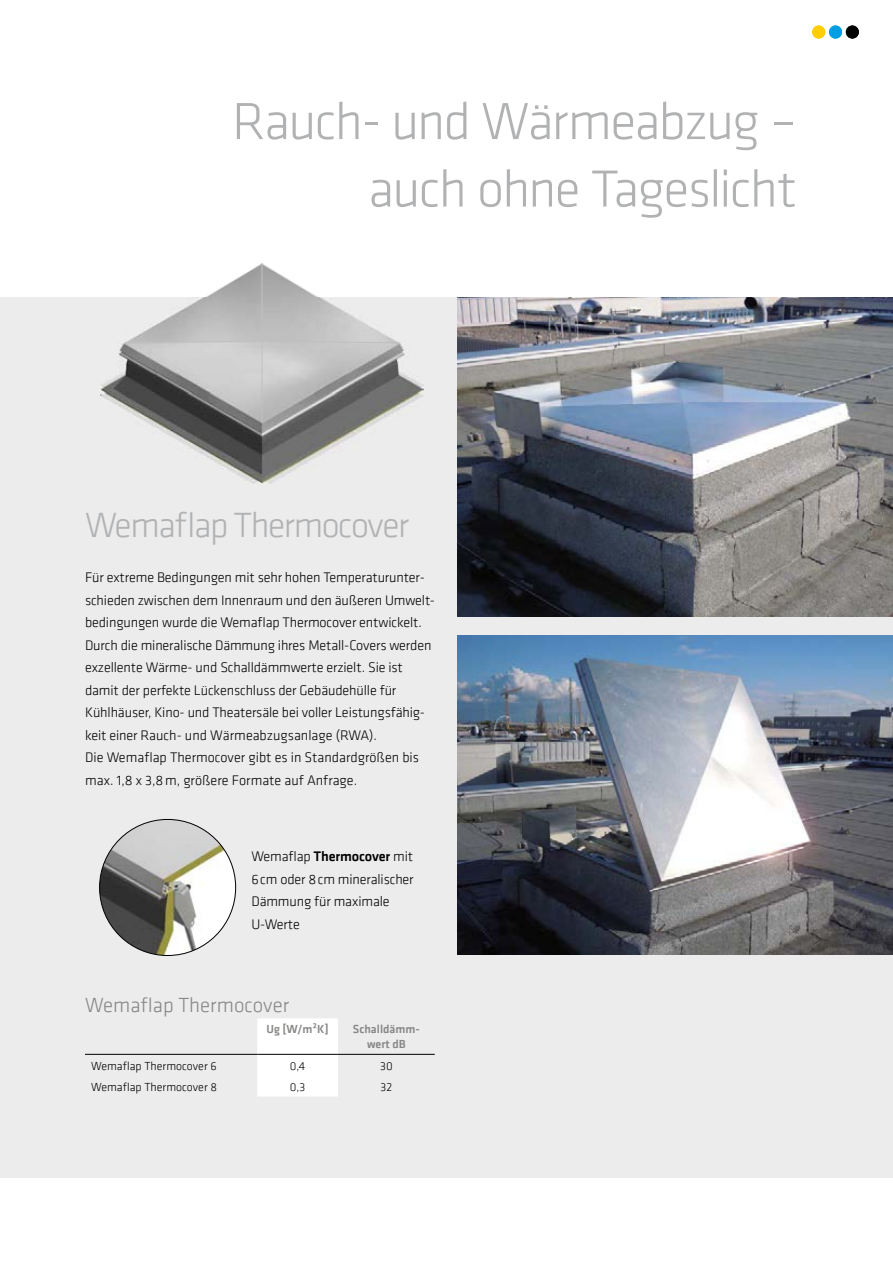
<style>
.page{position:relative;width:893px;height:1263px;background:#fff}
.page>*{position:absolute;margin:0;border:0;box-sizing:border-box;transform-origin:0 0}
.t1{font:300 54px/67.5px "Klavika Basic";letter-spacing:-.035em;color:#b1b2b3;text-align:right}
.t2{font:300 36px "Klavika Basic";letter-spacing:-.04em;color:#b1b2b3}
.t3{font:300 21px "Klavika Basic";color:#878786}
.t4{font:300 14.25px/22.5px "Klavika Basic";letter-spacing:-.01em;color:#000}
.t5{font:300 12px "Klavika Basic";color:#000}
.t6{font:500 12px/15px "Klavika Basic";color:#878786;text-align:center}
.s1{font-weight:500}
</style>
<div class="page">
<div style="left:0;top:298px;width:893px;height:880px;background:#ececed"></div>
<div style="left:812px;top:26px;width:13px;height:13px;background:#ffcd00;border-radius:50%"></div>
<div style="left:829px;top:26px;width:13px;height:13px;background:#009ee3;border-radius:50%"></div>
<div style="left:846px;top:26px;width:13px;height:13px;background:#000;border-radius:50%"></div>
<img style="left:457px;top:298px;width:436px;height:319px">
<img style="left:457px;top:636px;width:436px;height:319px">
<img style="left:101px;top:297px;width:323px;height:186px">
<hr style="left:262px;top:341px;width:1px;height:81px;background:#c0c0c0">
<svg style="left:124px;top:264px;width:276px;height:79px"></svg>
<div style="left:257px;top:1018px;width:81px;height:78px;background:#fff"></div>
<hr style="left:85px;top:1054px;width:172px;height:1px;background:#000">
<hr style="left:257px;top:1054px;width:81px;height:1px;background:#000">
<hr style="left:338px;top:1054px;width:97px;height:1px;background:#000">
<svg style="left:100px;top:819px;width:136px;height:136px;background:#d0cfc6"></svg>
<img style="left:100px;top:819px;width:122px;height:66px">
<img style="left:100px;top:885px;width:62px;height:70px">
<h1 class="t1" style="left:232px;top:87px;width:566px">Rauch- und Wärmeabzug – auch ohne Tageslicht</h1>
<h2 class="t2" style="left:85px;top:504px;width:326px">Wemaflap Thermocover</h2>
<p class="t4" style="left:85px;top:566px;width:351px">Für extreme Bedingungen mit sehr hohen Temperaturunter&shy;schieden zwischen dem Innenraum und den äußeren Umwelt&shy;bedingungen wurde die Wemaflap Thermocover entwickelt.<br>Durch die mineralische Dämmung ihres Metall-Covers werden exzellente Wärme- und Schalldämmwerte erzielt. Sie ist damit der perfekte Lückenschluss der Gebäudehülle für Kühlhäuser, Kino- und Theatersäle bei voller Leistungsfähig&shy;keit einer Rauch- und Wärmeabzugsanlage (RWA).<br>Die Wemaflap Thermocover gibt es in Standardgrößen bis max. 1,8 x 3,8 m, größere Formate auf Anfrage.</p>
<p class="t4" style="left:251px;top:845px;width:164px">Wemaflap <span class="s1">Thermocover</span> mit<br>6 cm oder 8cm mineralischer<br>Dämmung für maximale<br>U-Werte</p>
<h3 class="t3" style="left:85px;top:993px;width:206px">Wemaflap Thermocover</h3>
<p class="t6" style="left:267px;top:1021px;width:64px">Ug [W/m²K]</p>
<p class="t6" style="left:353px;top:1021px;width:69px">Schalldämm&shy;wert dB</p>
<p class="t5" style="left:91px;top:1058px;width:127px">Wemaflap Thermocover 6</p>
<p class="t5" style="left:290px;top:1058px;width:17px">0,4</p>
<p class="t5" style="left:380px;top:1058px;width:14px">30</p>
<p class="t5" style="left:91px;top:1079px;width:128px">Wemaflap Thermocover 8</p>
<p class="t5" style="left:290px;top:1079px;width:17px">0,3</p>
<p class="t5" style="left:381px;top:1079px;width:13px">32</p>
</div>
